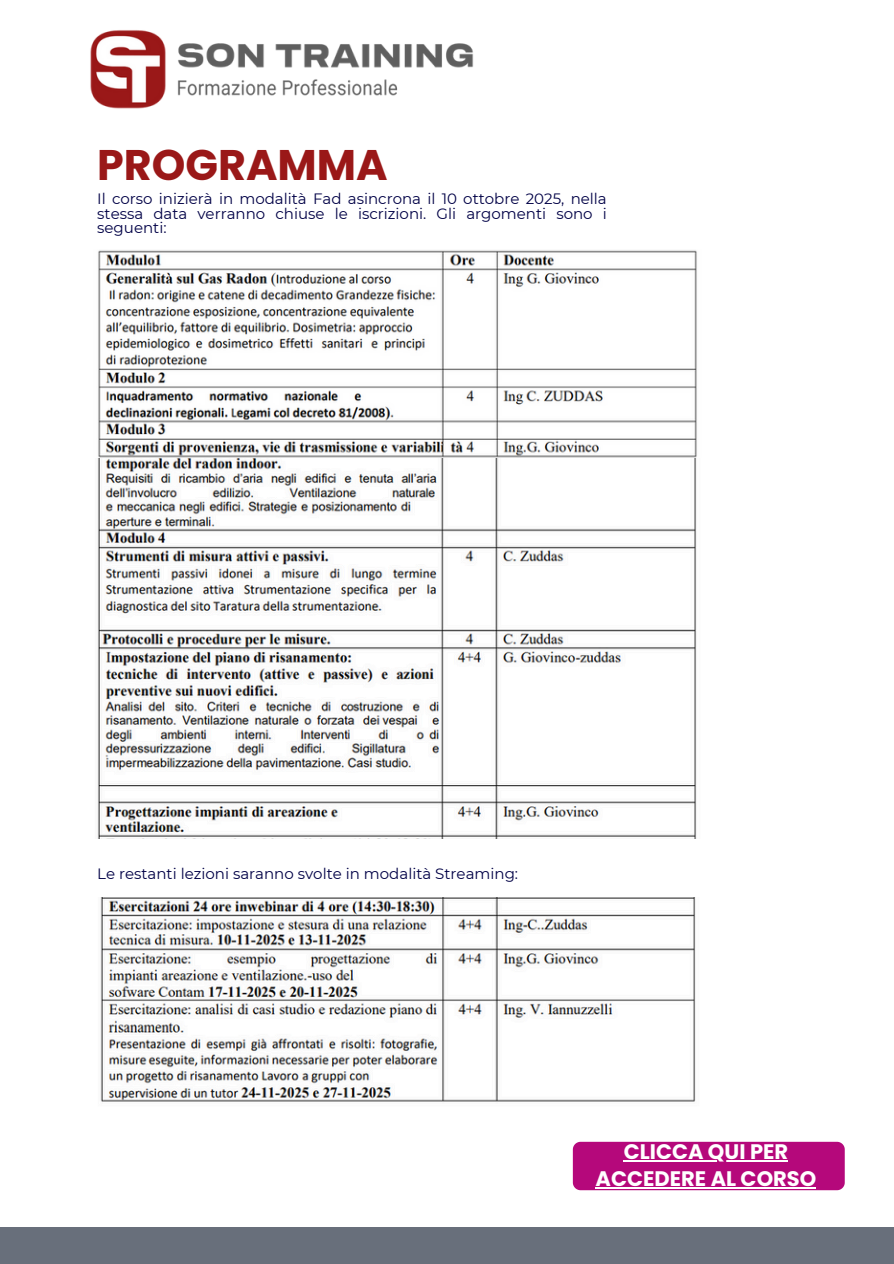
<style>
.page{position:relative;width:894px;height:1264px;background:#fff}
.page>*{position:absolute;margin:0;border:0;box-sizing:border-box;transform-origin:0 0}
.t1{font:700 42.75px "Poppins";color:#9a1818}
.t2{font:700 21px/27px "Poppins";color:#fff;text-align:center}
.t3{font:15px/14.7px "Montserrat";color:#000046;text-align:justify}
</style>
<div class="page">
<div style="left:0;top:1227px;width:893px;height:36px;background:#686f7b"></div>
<img style="left:90px;top:30px;width:384px;height:79px">
<img style="left:97px;top:457px;width:600px;height:381px">
<img style="left:98px;top:250px;width:599px;height:207px">
<img style="left:100px;top:897px;width:596px;height:205px">
<div style="left:572px;top:1141px;width:272px;height:49px;background:#b5087b"></div>
<hr style="left:623px;top:1160px;width:165px;height:1px;background:#fff">
<hr style="left:595px;top:1187px;width:221px;height:1px;background:#fff">
<h1 class="t1" style="left:97px;top:135px;width:292px">PROGRAMMA</h1>
<p class="t3" style="left:97px;top:191px;width:511px">Il corso inizierà in modalità Fad asincrona il 10 ottobre 2025, nella stessa data verranno chiuse le iscrizioni. Gli argomenti sono i seguenti:</p>
<p class="t3" style="left:97px;top:866px;width:422px">Le restanti lezioni saranno svolte in modalità Streaming:</p>
<h2 class="t2" style="left:595px;top:1138px;width:222px">CLICCA QUI PER<br>ACCEDERE AL CORSO</h2>
</div>
